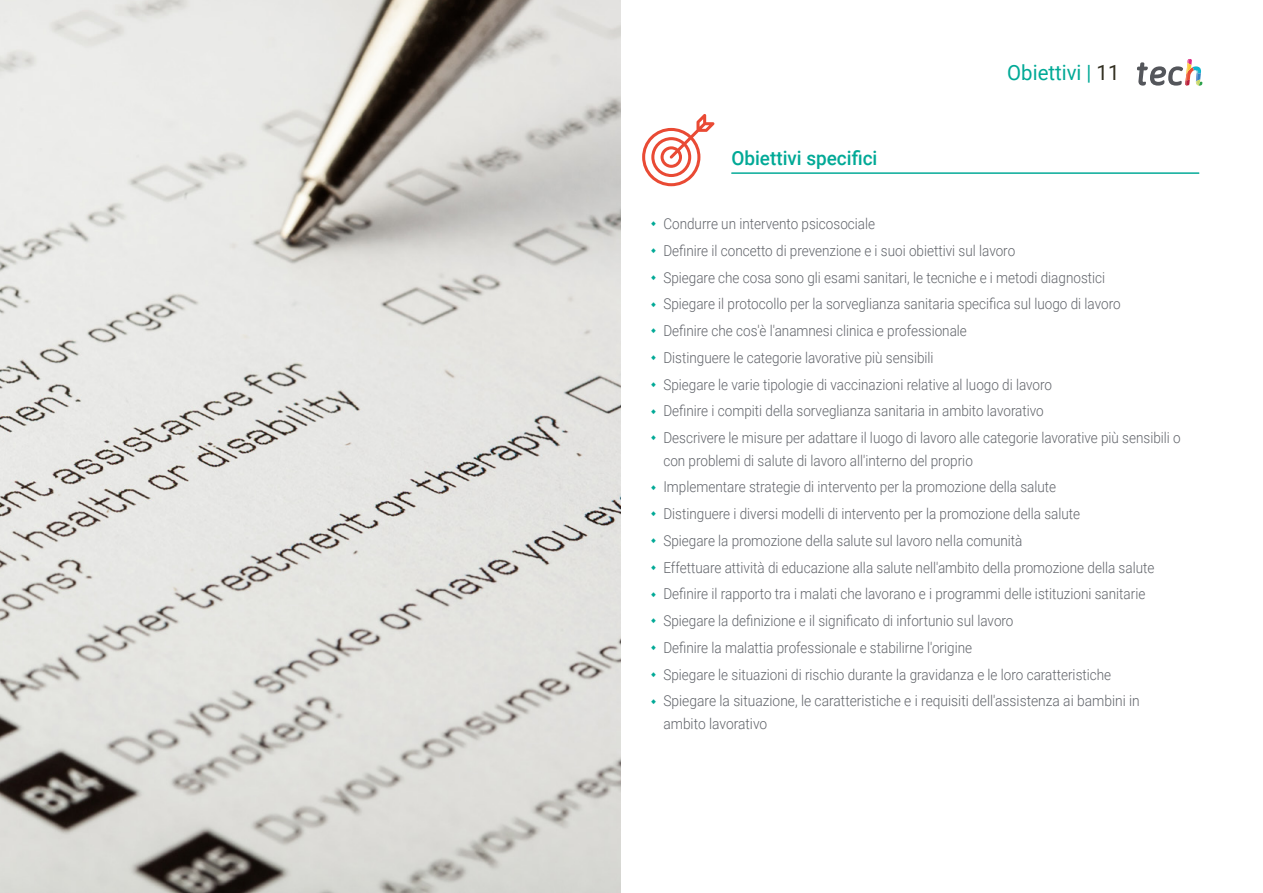
<style>
.page{position:relative;width:1263px;height:893px;background:#fff}
.page>*{position:absolute;margin:0;border:0;box-sizing:border-box;transform-origin:0 0}
.t1{font:21px "Roboto";color:#00a996}
.t2{font:500 19.5px "Roboto";color:#00a996}
.t3{font:300 15px/26.7px "Roboto";color:#61646a;scale:.9 1}
.t4{font:300 15px "Roboto";color:#61646a;scale:.92 1}
.s1{color:#312e20}
</style>
<div class="page">
<svg style="left:642px;top:114px;width:72px;height:72px"></svg>
<hr style="left:731px;top:173px;width:468px;height:1px;background:#00a996">
<svg style="left:1137px;top:59px;width:65px;height:27px"></svg>
<img style="left:0;top:0;width:621px;height:893px">
<h2 class="t2" style="left:731px;top:144px;width:147px">Obiettivi specifici</h2>
<h1 class="t1" style="left:1007px;top:57px;width:114px">Obiettivi | <span class="s1">11</span></h1>
<p class="t3" style="left:663px;top:210px;width:576px">Condurre un intervento psicosociale<br>Definire il concetto di prevenzione e i suoi obiettivi sul lavoro<br>Spiegare che cosa sono gli esami sanitari, le tecniche e i metodi diagnostici<br>Spiegare il protocollo per la sorveglianza sanitaria specifica sul luogo di lavoro<br>Definire che cos'è l'anamnesi clinica e professionale<br>Distinguere le categorie lavorative più sensibili<br>Spiegare le varie tipologie di vaccinazioni relative al luogo di lavoro<br>Definire i compiti della sorveglianza sanitaria in ambito lavorativo<br>Descrivere le misure per adattare il luogo di lavoro alle categorie lavorative più sensibili o</p>
<p class="t3" style="left:663px;top:446px;width:547px">con problemi di salute di lavoro all'interno del proprio<br>Implementare strategie di intervento per la promozione della salute<br>Distinguere i diversi modelli di intervento per la promozione della salute<br>Spiegare la promozione della salute sul lavoro nella comunità<br>Effettuare attività di educazione alla salute nell'ambito della promozione della salute Definire il rapporto tra i malati che lavorano e i programmi delle istituzioni sanitarie Spiegare la definizione e il significato di infortunio sul lavoro<br>Definire la malattia professionale e stabilirne l'origine<br>Spiegare le situazioni di rischio durante la gravidanza e le loro caratteristiche Spiegare la situazione, le caratteristiche e i requisiti dell'assistenza ai bambini in</p>
<p class="t4" style="left:663px;top:713px;width:114px">ambito lavorativo</p>
</div>
